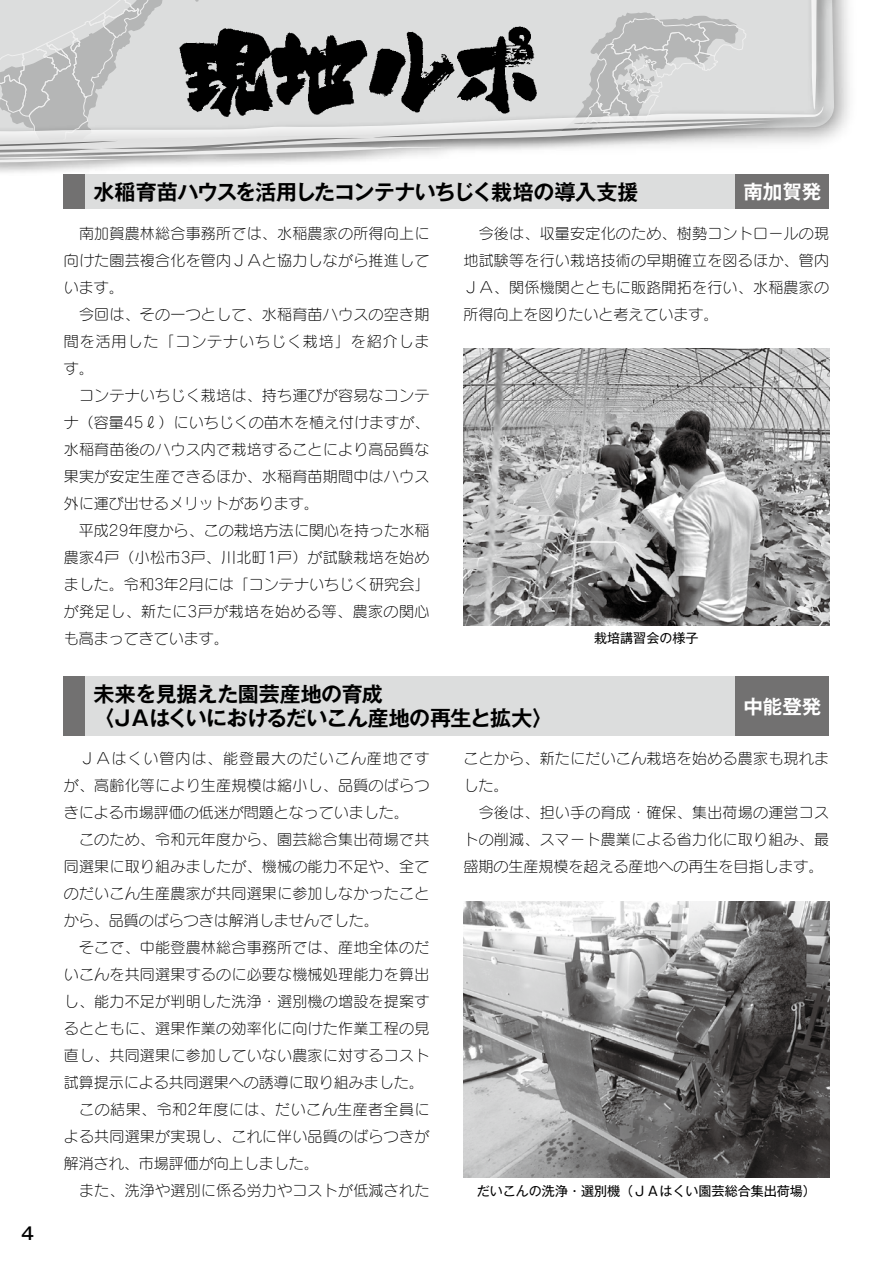
<style>
.page{position:relative;width:893px;height:1263px;background:#fff}
.page>*{position:absolute;margin:0;border:0;box-sizing:border-box;transform-origin:0 0}
.t1{font:700 21px "Gothic MB101 Pr 6 De";letter-spacing:-.025em;color:#000}
.t2{font:700 19.5px "Gothic MB101 Pr 6 De";color:#fff}
.t3{font:500 17.25px "Gothic MB101 Pr 6";color:#000}
.t4{font:15px/27px "Seurat Pro N L";letter-spacing:.015em;color:#000}
.t5{font:13.05px "Gothic MB101 Pr 6";color:#000}
</style>
<div class="page">
<img style="left:0;top:0;width:850px;height:180px">
<svg style="left:300px;top:0;width:525px;height:159px;background:#bebfbf"></svg>
<svg style="left:0;top:0;width:300px;height:163px;background:#b5b5b5"></svg>
<div style="left:64px;top:676px;width:765px;height:60px;background:#dcdddd"></div>
<div style="left:736px;top:676px;width:93px;height:60px;background:#727171"></div>
<div style="left:64px;top:676px;width:21px;height:60px;background:#727171"></div>
<div style="left:64px;top:174px;width:765px;height:34px;background:#dcdddd"></div>
<div style="left:736px;top:174px;width:93px;height:34px;background:#727171"></div>
<div style="left:64px;top:174px;width:21px;height:34px;background:#727171"></div>
<img style="left:463px;top:901px;width:366px;height:277px">
<img style="left:463px;top:349px;width:366px;height:276px">
<p class="t3" style="left:21px;top:1219px;width:15px">4</p>
<h1 class="t1" style="left:94px;top:174px;width:546px">水稲育苗ハウスを活用したコンテナいちじく栽培の導入支援</h1>
<h2 class="t2" style="left:743px;top:176px;width:79px">南加賀発</h2>
<p class="t4" style="left:64px;top:219px;width:367px">　南加賀農林総合事務所では、水稲農家の所得向上に向けた園芸複合化を管内ＪＡと協力しながら推進しています。<br>　今回は、その一つとして、水稲育苗ハウスの空き期間を活用した「コンテナいちじく栽培」を紹介します。<br>　コンテナいちじく栽培は、持ち運びが容易なコンテナ（容量45ℓ）にいちじくの苗木を植え付けますが、水稲育苗後のハウス内で栽培することにより高品質な果実が安定生産できるほか、水稲育苗期間中はハウス外に運び出せるメリットがあります。<br>　平成29年度から、この栽培方法に関心を持った水稲農家4戸（小松市3戸、川北町1戸）が試験栽培を始めました。令和3年2月には「コンテナいちじく研究会「が発足し、新たに3戸が栽培を始める等、農家の関心も高まってきています。</p>
<p class="t4" style="left:463px;top:219px;width:367px;text-align:justify">　今後は、収量安定化のため、樹勢コントロールの現地試験等を行い栽培技術の早期確立を図るほか、管内ＪＡ、関係機関とともに販路開拓を行い、水稲農家の所得向上を図りたいと考えています。</p>
<p class="t5" style="left:594px;top:627px;width:106px">栽培講習会の様子</p>
<h1 class="t1" style="left:94px;top:676px;width:291px">未来を見据えた園芸産地の育成</h1>
<h1 class="t1" style="left:94px;top:700px;width:461px">〈ＪＡはくいにおけるだいこん産地の再生と拡大〉</h1>
<h2 class="t2" style="left:743px;top:690px;width:79px">中能登発</h2>
<p class="t4" style="left:64px;top:744px;width:367px">　ＪＡはくい管内は、能登最大のだいこん産地ですが、高齢化等により生産規模は縮小し、品質のばらつきによる市場評価の低迷が問題となっていました。<br>　このため、令和元年度から、園芸総合集出荷場で共同選果に取り組みましたが、機械の能力不足や、全てのだいこん生産農家が共同選果に参加しなかったことから、品質のばらつきは解消しませんでした。<br>　そこで、中能登農林総合事務所では、産地全体のだいこんを共同選果するのに必要な機械処理能力を算出し、能力不足が判明した洗浄・選別機の増設を提案するとともに、選果作業の効率化に向けた作業工程の見直し、共同選果に参加していない農家に対するコスト試算提示による共同選果への誘導に取り組みました。　この結果、令和2年度には、だいこん生産者全員による共同選果が実現し、これに伴い品質のばらつきが解消され、市場評価が向上しました。<br>　また、洗浄や選別に係る労力やコストが低減された</p>
<p class="t4" style="left:463px;top:744px;width:367px">ことから、新たにだいこん栽培を始める農家も現れました。<br>　今後は、担い手の育成・確保、集出荷場の運営コストの削減、スマート農業による省力化に取り組み、最盛期の生産規模を超える産地への再生を目指します。</p>
<p class="t5" style="left:477px;top:1180px;width:341px">だいこんの洗浄・選別機（ＪＡはくい園芸総合集出荷場(</p>
</div>
